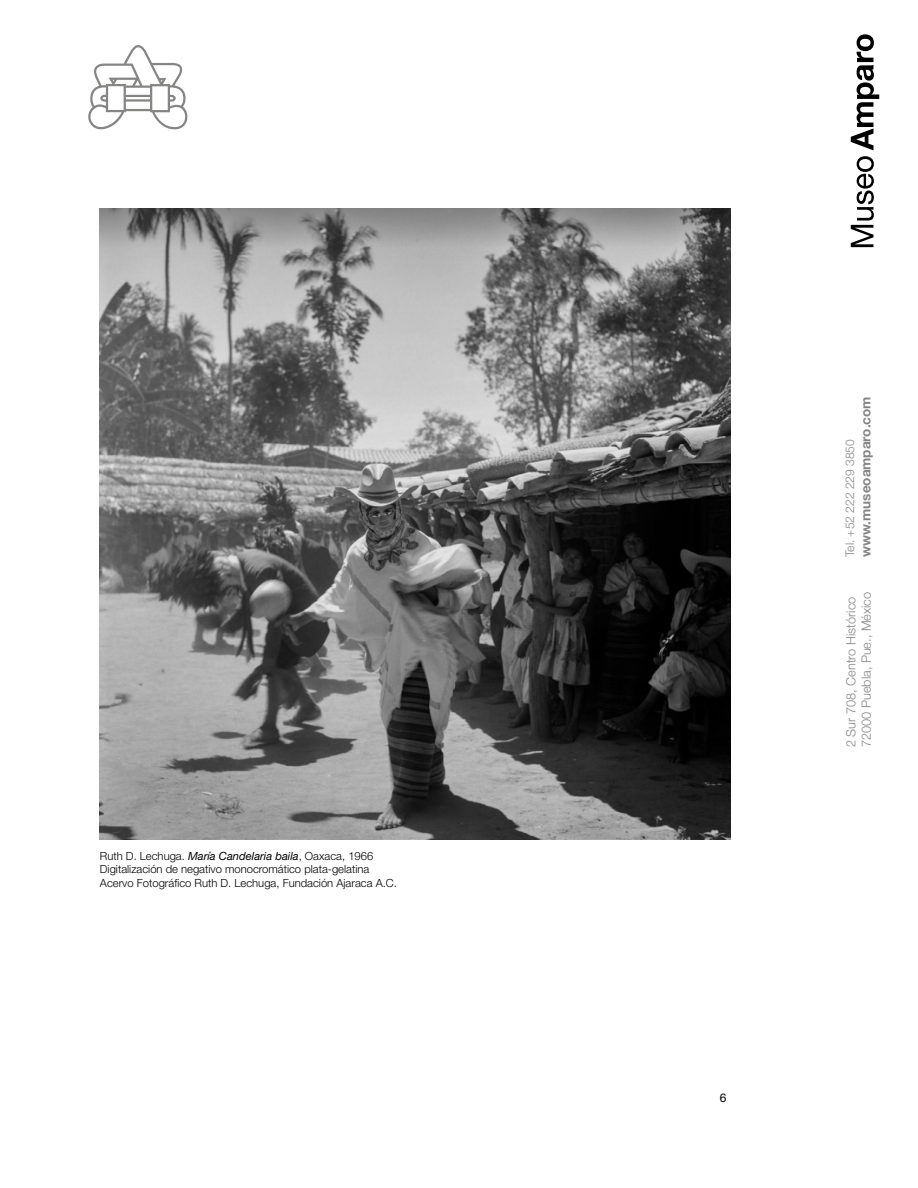
<style>
.page{position:relative;width:918px;height:1188px;background:#fff}
.page>*{position:absolute;margin:0;border:0;box-sizing:border-box;transform-origin:0 0}
.t1{font:700 13.5px "Helvetica Neue LT Std";color:#858584}
.t2{font:300 12.75px/15.3px "Helvetica Neue LT Std";color:#858584}
.t3{font:300 12px "Helvetica Neue LT Std";color:#868685}
.t4{font:12px "Helvetica Neue LT Std";color:#000}
.t5{font:300 11.25px/13.5px "Helvetica Neue LT Std";color:#000}
.s1{font-weight:400;font-style:italic}
</style>
<div class="page">
<svg style="left:88px;top:45px;width:100px;height:85px"></svg>
<svg style="left:851px;top:156px;width:23px;height:91px"></svg>
<svg style="left:851px;top:34px;width:28px;height:116px"></svg>
<img style="left:100px;top:208px;width:630px;height:632px">
<p class="t5" style="left:100px;top:849px;width:299px">Ruth D. Lechuga. <span class="s1">María Candelaria baila</span>, Oaxaca, 1966<br>Digitalización de negativo monocromático plata-gelatina<br>Acervo Fotográfico Ruth D. Lechuga, Fundación Ajaraca A.C.</p>
<p class="t1" style="left:857px;top:557px;width:162px;rotate:-90deg">www.museoamparo.com</p>
<p class="t3" style="left:842px;top:557px;width:119px;rotate:-90deg">Tel. +52 222 229 3850</p>
<p class="t2" style="left:842px;top:557px;width:116px;rotate:-90deg">Tel. +(222) 229 3850</p>
<p class="t2" style="left:843px;top:747px;width:157px;rotate:-90deg">2 Sur 708, Centro Histórico<br>72000 Puebla, Pue., México</p>
<p class="t4" style="left:720px;top:1090px;width:8px">6</p>
</div>
